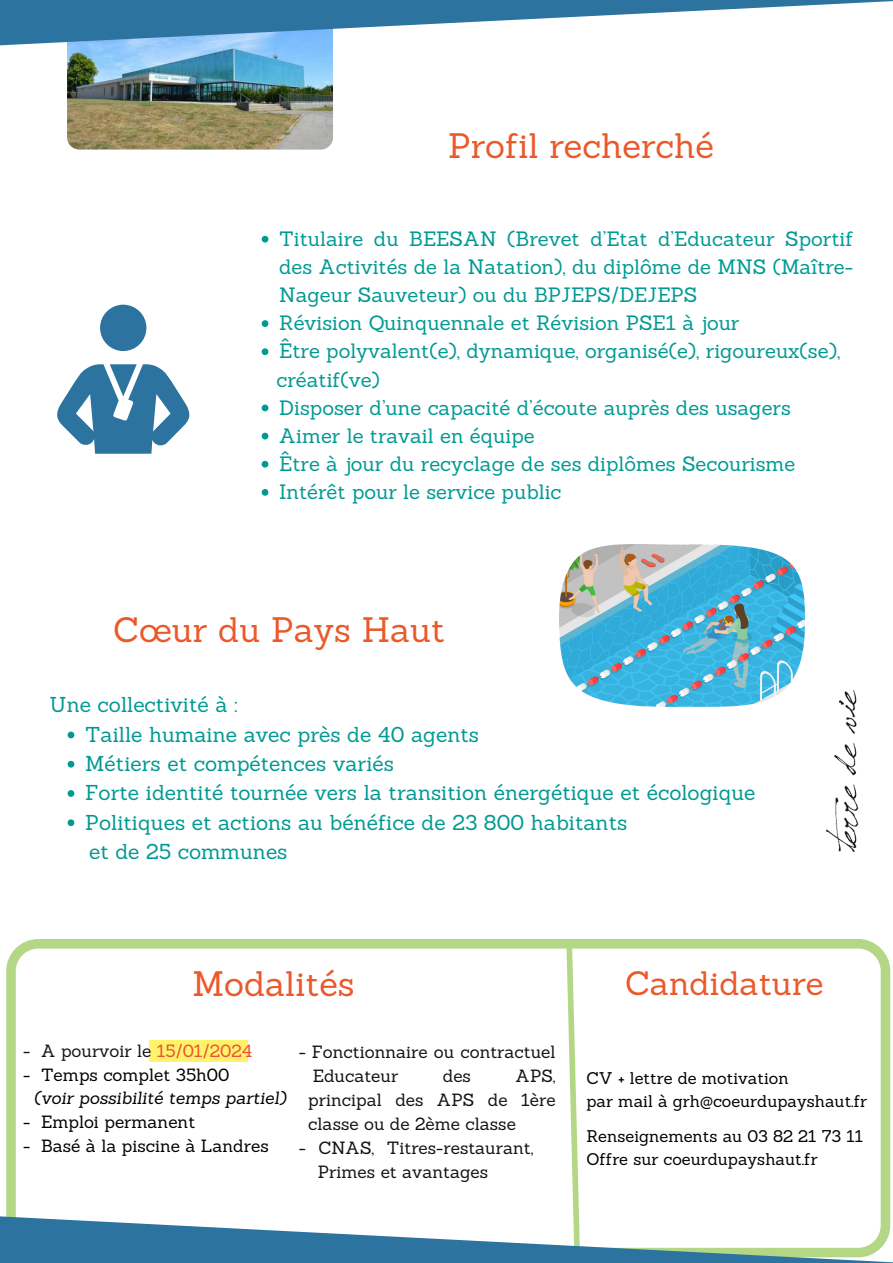
<style>
.page{position:relative;width:893px;height:1263px;background:#fff}
.page>*{position:absolute;margin:0;border:0;box-sizing:border-box;transform-origin:0 0}
.t1{font:34.5px "Sanchez";color:#eb592a}
.t2{font:33px "Sanchez";color:#eb592a}
.t3{font:21px "Sanchez";color:#009a93}
.t4{font:20.25px/28.1px "Sanchez";color:#009a93;text-align:justify}
.t5{font:17.25px/24.1px "Sanchez";color:#151216}
.t6{font:17.25px "Sanchez";color:#000}
.t7{font:italic 17.25px "Sanchez";color:#000}
.t8{font:17.25px "Sanchez";color:#171418}
.t9{font:16.5px "Sanchez";color:#000}
.s1{color:#ee4e38}
.s2{color:#fff}
</style>
<div class="page">
<img style="left:67px;top:0;width:266px;height:150px;border-radius:12px">
<svg style="left:0;top:0;width:893px;height:73px"></svg>
<svg style="left:6px;top:939px;width:884px;height:249px"></svg>
<svg style="left:563px;top:939px;width:20px;height:249px"></svg>
<svg style="left:0;top:1188px;width:893px;height:75px"></svg>
<img style="left:827px;top:690px;width:32px;height:161px">
<img style="left:560px;top:544px;width:244px;height:163px">
<svg style="left:57px;top:305px;width:133px;height:149px"></svg>
<svg style="left:68px;top:732px;width:6px;height:6px"></svg>
<svg style="left:68px;top:761px;width:6px;height:7px"></svg>
<svg style="left:68px;top:790px;width:6px;height:7px"></svg>
<svg style="left:68px;top:819px;width:6px;height:7px"></svg>
<svg style="left:262px;top:236px;width:6px;height:7px"></svg>
<svg style="left:262px;top:320px;width:6px;height:7px"></svg>
<svg style="left:262px;top:348px;width:6px;height:7px"></svg>
<svg style="left:262px;top:405px;width:6px;height:6px"></svg>
<svg style="left:262px;top:433px;width:6px;height:6px"></svg>
<svg style="left:262px;top:461px;width:6px;height:7px"></svg>
<svg style="left:262px;top:489px;width:6px;height:7px"></svg>
<div style="left:149px;top:1041px;width:98px;height:21px;background:#fff469"></div>
<p class="t1" style="left:448px;top:123px;width:268px">Profil recherché</p>
<p class="t4" style="left:279px;top:224px;width:575px">Titulaire du BEESAN (Brevet d’Etat d’Educateur Sportif des Activités de la Natation), du diplôme de MNS (Maître-Nageur Sauveteur) ou du BPJEPS/DEJEPS</p>
<p class="t4" style="left:279px;top:309px;width:462px">Révision Quinquennale et Révision PSE1 à jour</p>
<p class="t4" style="left:279px;top:337px;width:562px">Être polyvalent(e), dynamique, organisé(e), rigoureux(se),</p>
<p class="t4" style="left:279px;top:393px;width:513px">Disposer d’une capacité d’écoute auprès des usagers</p>
<p class="t4" style="left:279px;top:421px;width:257px">Aimer le travail en équipe</p>
<p class="t4" style="left:279px;top:449px;width:517px">Être à jour du recyclage de ses diplômes Secourisme</p>
<p class="t4" style="left:279px;top:478px;width:284px">Intérêt pour le service public</p>
<p class="t4" style="left:276px;top:365px;width:105px">créatif(ve)</p>
<p class="t1" style="left:113px;top:607px;width:333px">Cœur du Pays Haut</p>
<p class="t3" style="left:50px;top:691px;width:190px">Une collectivité à :</p>
<p class="t3" style="left:85px;top:721px;width:395px">Taille humaine avec près de 40 agents</p>
<p class="t3" style="left:85px;top:750px;width:310px">Métiers et compétences variés</p>
<p class="t3" style="left:85px;top:779px;width:672px">Forte identité tournée vers la transition énergétique et écologique</p>
<p class="t3" style="left:85px;top:808px;width:543px">Politiques et actions au bénéfice de 23 800 habitants</p>
<p class="t3" style="left:89px;top:838px;width:200px">et de 25 communes</p>
<p class="t1" style="left:193px;top:961px;width:164px">Modalités</p>
<p class="t2" style="left:625px;top:962px;width:200px">Candidature</p>
<p class="t8" style="left:23px;top:1040px;width:231px">- A pourvoir le <span class="s1">15/01/2024</span></p>
<p class="t6" style="left:23px;top:1063px;width:208px">- Temps complet 35h00</p>
<p class="t7" style="left:34px;top:1087px;width:254px">(voir possibilité temps partiel)</p>
<p class="t6" style="left:23px;top:1110px;width:174px">- Emploi permanent</p>
<p class="t6" style="left:23px;top:1134px;width:247px">- Basé à la piscine à Landres</p>
<p class="t5" style="left:299px;top:1039px;width:258px">- Fonctionnaire ou contractuel<br><span class="s2">X</span>Educateur</p>
<p class="t5" style="left:299px;top:1063px;width:258px;text-align:justify;text-indent:217px">APS, <span class="s2">x</span>principal des APS de 1ère <span class="s2">x</span>classe ou de 2ème classe</p>
<p class="t5" style="left:299px;top:1135px;width:258px">- CNAS, Titres-restaurant, <span class="s2">x xx</span>Primes et avantages</p>
<p class="t5" style="left:443px;top:1063px;width:30px">des</p>
<p class="t9" style="left:586px;top:1067px;width:204px">CV + lettre de motivation</p>
<p class="t9" style="left:586px;top:1090px;width:282px">par mail à grh@coeurdupayshaut.fr</p>
<p class="t9" style="left:586px;top:1126px;width:278px">Renseignements au 03 82 21 73 11</p>
<p class="t9" style="left:586px;top:1149px;width:233px">Offre sur coeurdupayshaut.fr</p>
</div>
